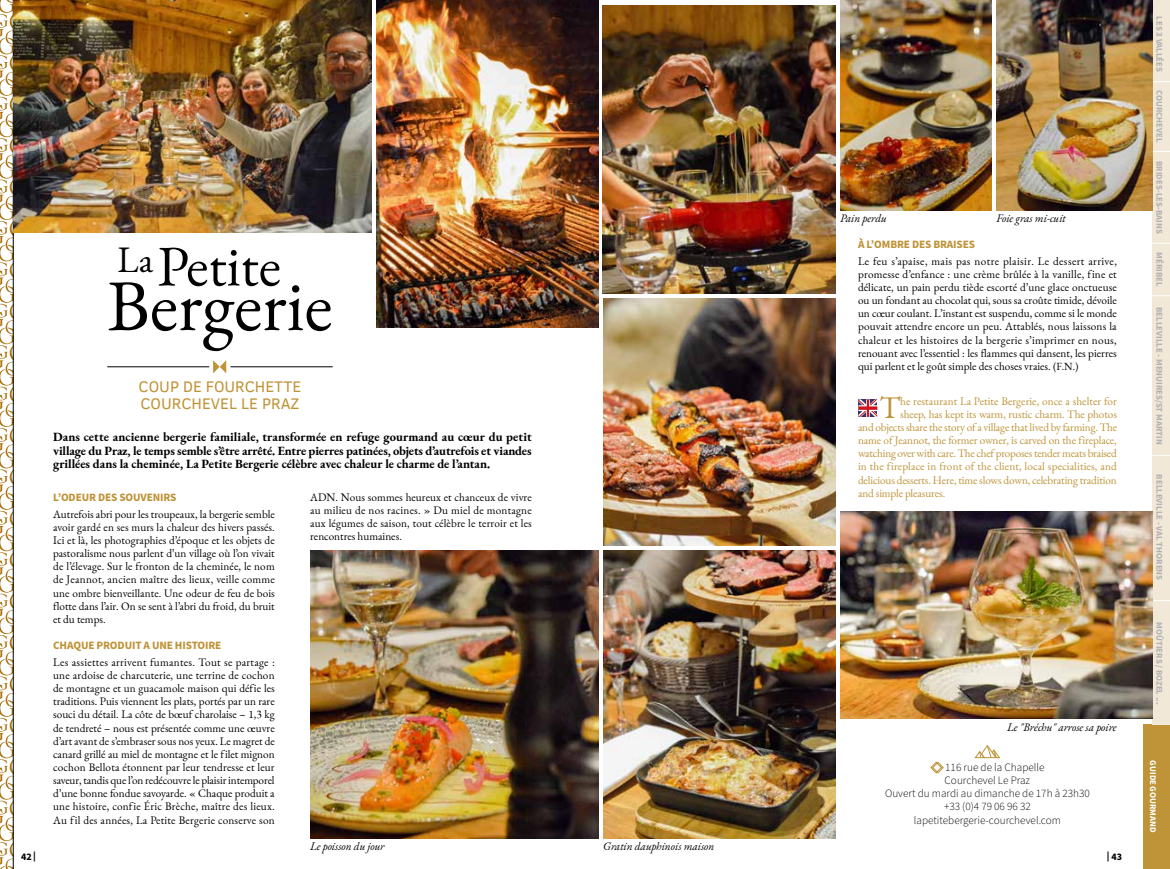
<style>
.page{position:relative;width:1170px;height:869px;background:#fff}
.page>*{position:absolute;margin:0;border:0;box-sizing:border-box;transform-origin:0 0}
.t1{font:72.62px "EB Garamond";color:#000}
.t2{font:57.38px "EB Garamond";color:#000}
.t3{font:36.38px "EB Garamond";color:#000}
.t4{font:31.25px "EB Garamond";color:#bf9337}
.t5{font:15.75px/17.1px "Clear Sans";color:#bf9337}
.t6{font:700 12.5px/13.8px "EB Garamond";color:#000;text-align:justify}
.t7{font:11.25px/13.1px "EB Garamond";color:#000;text-align:justify}
.t8{font:11.25px "EB Garamond";letter-spacing:-.01em;color:#bf9337}
.t9{font:300 11.25px "Source Sans Pro";color:#000}
.t10{font:italic 11.25px "EB Garamond";color:#000}
.t11{font:700 11.25px "Source Sans Pro";letter-spacing:-.01em;color:#bf9337}
.t12{font:11.25px "EB Garamond";letter-spacing:.01em;color:#bf9337}
.t13{font:700 10px "Source Sans Pro";color:#000}
.t14{font:700 8.75px "Source Sans Pro";color:#b3b2b2}
.t15{font:700 8.75px "Source Sans Pro";color:#fff}
.s1{font-size:10.62px}
</style>
<div class="page">
<svg style="left:0;top:0;width:13px;height:868px"></svg>
<div style="left:1152px;top:296px;width:17px;height:159px;background:#f2e8d7"></div>
<div style="left:1143px;top:724px;width:26px;height:144px;background:#bf9337"></div>
<div style="left:1152px;top:81px;width:17px;height:70px;background:#f2e8d7"></div>
<div style="left:1152px;top:455px;width:17px;height:145px;background:#f2e8d7"></div>
<div style="left:1152px;top:600px;width:17px;height:124px;background:#f2e8d7"></div>
<div style="left:1152px;top:0;width:17px;height:81px;background:#f2e8d7"></div>
<div style="left:1152px;top:243px;width:17px;height:53px;background:#f2e8d7"></div>
<div style="left:1152px;top:151px;width:17px;height:92px;background:#f2e8d7"></div>
<svg style="left:1152px;top:151px;width:17px;height:1px"></svg>
<svg style="left:1152px;top:243px;width:17px;height:1px"></svg>
<svg style="left:1152px;top:295px;width:17px;height:1px"></svg>
<svg style="left:1152px;top:455px;width:17px;height:1px"></svg>
<svg style="left:1152px;top:81px;width:17px;height:1px"></svg>
<svg style="left:1152px;top:600px;width:17px;height:1px"></svg>
<img style="left:840px;top:511px;width:312px;height:207px">
<img style="left:377px;top:0;width:221px;height:327px">
<img style="left:13px;top:0;width:359px;height:232px">
<img style="left:603px;top:5px;width:232px;height:288px">
<img style="left:603px;top:550px;width:232px;height:288px">
<img style="left:603px;top:298px;width:232px;height:247px">
<img style="left:840px;top:0;width:151px;height:210px">
<img style="left:996px;top:0;width:156px;height:210px">
<img style="left:310px;top:550px;width:288px;height:288px">
<svg style="left:975px;top:745px;width:24px;height:12px"></svg>
<svg style="left:930px;top:761px;width:13px;height:12px"></svg>
<svg style="left:858px;top:399px;width:19px;height:17px"></svg>
<hr style="left:230px;top:366px;width:103px;height:1px;background:#000">
<hr style="left:107px;top:366px;width:102px;height:1px;background:#000">
<svg style="left:213px;top:360px;width:13px;height:13px"></svg>
<h2 class="t2" style="left:157px;top:229px;width:125px">Petite</h2>
<h3 class="t3" style="left:117px;top:236px;width:37px">La</h3>
<h1 class="t1" style="left:107px;top:258px;width:227px">Bergerie</h1>
<h3 class="t5" style="left:139px;top:378px;width:164px">COUP DE FOURCHETTE<br>COURCHEVEL LE PRAZ</h3>
<p class="t6" style="left:53px;top:429px;width:480px">Dans cette ancienne bergerie familiale, transformée en refuge gourmand au cœur du petit village du Praz, le temps semble s’être arrêté. Entre pierres patinées, objets d’autrefois et viandes grillées dans la cheminée, La Petite Bergerie célèbre avec chaleur le charme de l’antan.</p>
<p class="t11" style="left:53px;top:489px;width:125px">L’ODEUR DES SOUVENIRS</p>
<p class="t7" style="left:53px;top:507px;width:223px">Autrefois abri pour les troupeaux, la bergerie semble avoir gardé en ses murs la chaleur des hivers passés.<br>Ici et là, les photographies d’époque et les objets de pastoralisme nous parlent d’un village où l’on vivait de l’élevage. Sur le fronton de la cheminée, le nom de Jeannot, ancien maître des lieux, veille comme une ombre bienveillante. Une odeur de feu de bois flotte dans l’air. On se sent à l’abri du froid, du bruit et du temps.</p>
<p class="t11" style="left:53px;top:637px;width:170px">CHAQUE PRODUIT A UNE HISTOIRE</p>
<p class="t7" style="left:53px;top:655px;width:223px">Les assiettes arrivent fumantes. Tout se partage : une ardoise de charcuterie, une terrine de cochon de montagne et un guacamole maison qui défie les traditions. Puis viennent les plats, portés par un rare souci du détail. La côte de bœuf charolaise – 1,3 kg de tendreté – nous est présentée comme une œuvre d’art avant de s’embraser sous nos yeux. Le magret de canard grillé au miel de montagne et le filet mignon cochon Bellota étonnent par leur tendresse et leur saveur, tandis que l’on redécouvre le plaisir intemporel d’une bonne fondue savoyarde. « Chaque produit a une histoire, confie Éric Brèche, maître des lieux.<br>Au fil des années, La Petite Bergerie conserve son</p>
<p class="t7" style="left:310px;top:490px;width:223px">ADN. Nous sommes heureux et chanceux de vivre au milieu de nos racines. » Du miel de montagne aux légumes de saison, tout célèbre le terroir et les rencontres humaines.</p>
<p class="t10" style="left:840px;top:210px;width:48px">Pain perdu</p>
<p class="t10" style="left:996px;top:210px;width:71px">Foie gras mi-cuit</p>
<p class="t11" style="left:857px;top:236px;width:118px">À L’OMBRE DES BRAISES</p>
<p class="t7" style="left:857px;top:254px;width:260px">Le feu s’apaise, mais pas notre plaisir. Le dessert arrive, promesse d’enfance : une crème brûlée à la vanille, fine et délicate, un pain perdu tiède escorté d’une glace onctueuse ou un fondant au chocolat qui, sous sa croûte timide, dévoile un cœur coulant. L’instant est suspendu, comme si le monde pouvait attendre encore un peu. Attablés, nous laissons la chaleur et les histoires de la bergerie s’imprimer en nous, renouant avec l’essentiel : les flammes qui dansent, les pierres qui parlent et le goût simple des choses vraies. <span class="s1">(F.N.)</span></p>
<h3 class="t4" style="left:879px;top:387px;width:22px">T</h3>
<p class="t8" style="left:900px;top:393px;width:218px">he restaurant La Petite Bergerie, once a shelter for</p>
<p class="t8" style="left:900px;top:406px;width:218px">sheep, has kept its warm, rustic charm. The photos</p>
<p class="t8" style="left:857px;top:420px;width:260px">and objects share the story of a village that lived by farming. The</p>
<p class="t8" style="left:857px;top:433px;width:260px">name of Jeannot, the former owner, is carved on the fireplace,</p>
<p class="t8" style="left:857px;top:446px;width:260px">watching over with care. The chef proposes tender meats braised</p>
<p class="t12" style="left:857px;top:459px;width:260px">in the fireplace in front of the client, local specialities, and</p>
<p class="t8" style="left:857px;top:472px;width:260px">delicious desserts. Here, time slows down, celebrating tradition</p>
<p class="t8" style="left:857px;top:485px;width:89px">and simple pleasures.</p>
<p class="t10" style="left:1007px;top:719px;width:111px">Le "Bréchu" arrose sa poire</p>
<p class="t9" style="left:945px;top:759px;width:101px">116 rue de la Chapelle</p>
<p class="t9" style="left:944px;top:772px;width:87px">Courchevel Le Praz</p>
<p class="t9" style="left:884px;top:785px;width:206px">Ouvert du mardi au dimanche de 17h à 23h30</p>
<p class="t9" style="left:943px;top:798px;width:88px">+33 (0)4 79 06 96 32</p>
<p class="t9" style="left:913px;top:811px;width:149px">lapetitebergerie-courchevel.com</p>
<p class="t10" style="left:603px;top:838px;width:113px">Gratin dauphinois maison</p>
<p class="t10" style="left:310px;top:838px;width:76px">Le poisson du jour</p>
<p class="t13" style="left:21px;top:849px;width:16px">42|</p>
<p class="t13" style="left:1106px;top:849px;width:17px">| 43</p>
<p class="t14" style="left:1165px;top:16px;width:57px;rotate:90deg">LES 3 VALLÉES</p>
<p class="t14" style="left:1165px;top:90px;width:53px;rotate:90deg">COURCHEVEL</p>
<p class="t14" style="left:1165px;top:161px;width:74px;rotate:90deg">BRIDES-LES-BAINS</p>
<p class="t14" style="left:1165px;top:252px;width:36px;rotate:90deg">MÉRIBEL</p>
<p class="t14" style="left:1165px;top:307px;width:139px;rotate:90deg">BELLEVILLE - MENUIRES/ST MARTIN</p>
<p class="t14" style="left:1165px;top:474px;width:107px;rotate:90deg">BELLEVILLE - VAL THORENS</p>
<p class="t14" style="left:1165px;top:622px;width:84px;rotate:90deg">MOÛTIERS / BOZEL ...</p>
<p class="t15" style="left:1158px;top:760px;width:73px;rotate:90deg">GUIDE GOURMAND</p>
</div>
